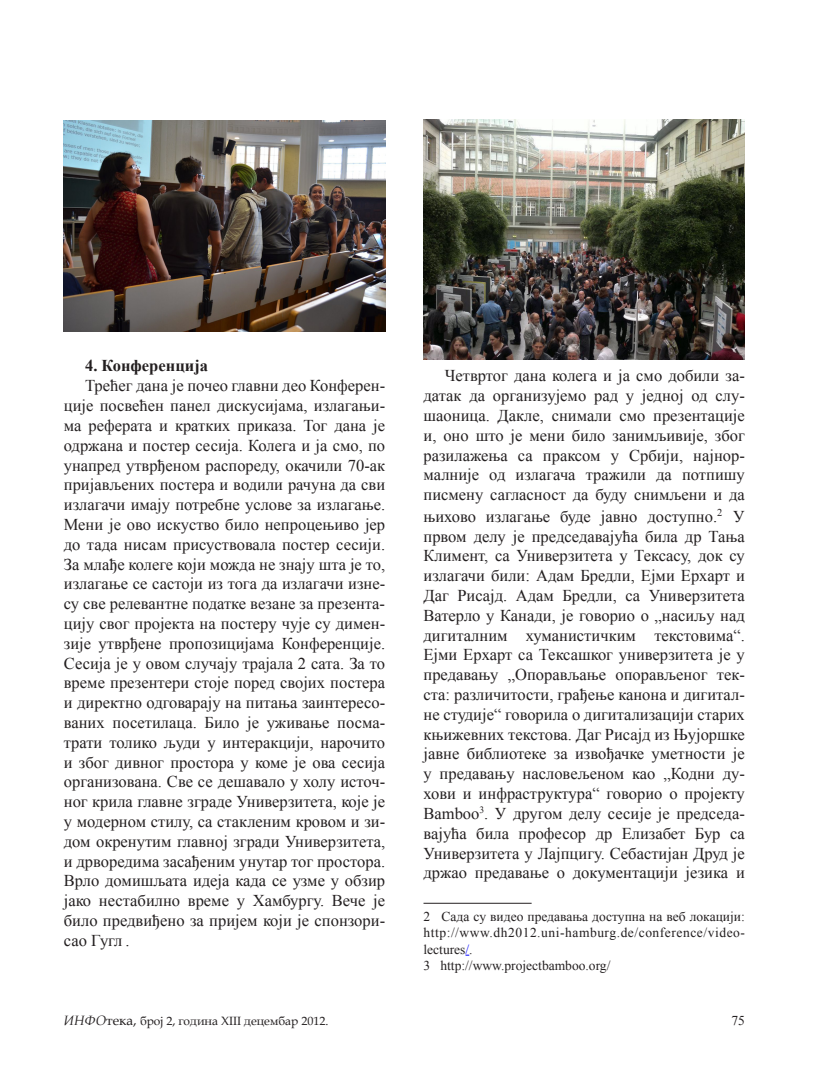
<style>
.page{position:relative;width:830px;height:1072px;background:#fff}
.page>*{position:absolute;margin:0;border:0;box-sizing:border-box;transform-origin:0 0}
.t1{font:16.5px/19.8px "Times New Roman";color:#231f20;text-align:justify}
.t2{font:700 16.5px "Times New Roman";color:#231f20}
.t3{font:13.5px/16.2px "Times New Roman";color:#231f20}
.t4{font:12px "Book Antiqua";color:#231f20}
.s1{color:#00f}
.s2{font-style:italic;font-size:13.5px}
.s3{font-size:13.5px}
</style>
<div class="page">
<img style="left:64px;top:121px;width:321px;height:211px">
<img style="left:423px;top:119px;width:321px;height:241px">
<hr style="left:423px;top:903px;width:108px;height:1px;background:#231f20">
<p class="t2" style="left:85px;top:354px;width:124px">4. Конференција</p>
<p class="t1" style="left:64px;top:375px;width:323px;text-indent:21px">Трећег дана је почео главни део Конферен&shy;ције посвећен панел дискусијама, излагањи&shy;ма реферата и кратких приказа. Тог дана је одржана и постер сесија. Колега и ја смо, по унапред утврђеном распореду, окачили 70-ак пријављених постера и водили рачуна да сви излагачи имају потребне услове за излагање.<br>Мени је ово искуство било непроцењиво јер до тада нисам присуствовала постер сесији.<br>За млађе колеге који можда не знају шта је то, излагање се састоји из тога да излагачи изне&shy;су све релевантне податке везане за презента&shy;цију свог пројекта на постеру чује су димен&shy;зије утврђене пропозицијама Конференције.<br>Сесија је у овом случају трајала 2 сата. За то време презентери стоје поред својих постера и директно одговарају на питања заинтересо&shy;ваних посетилаца. Било је уживање посма&shy;трати толико људи у интеракцији, нарочито и због дивног простора у коме је ова сесија организована. Све се дешавало у холу источ&shy;ног крила главне зграде Универзитета, које је у модерном стилу, са стакленим кровом и зи&shy;дом окренутим главној згради Универзитета, и дрворедима засађеним унутар тог простора.<br>Врло домишљата идеја када се узме у обзир јако нестабилно време у Хамбургу. Вече је било предвиђено за пријем који је спонзори&shy;сао Гугл .</p>
<p class="t1" style="left:423px;top:365px;width:323px;text-indent:21px">Четвртог дана колега и ја смо добили за&shy;датак да организујемо рад у једној од слу&shy;шаоница. Дакле, снимали смо презентације и, оно што је мени било занимљивије, због разилажења са праксом у Србији, најнор&shy;малније од излагача тражили да потпишу писмену сагласност да буду снимљени и да</p>
<p class="t1" style="left:423px;top:506px;width:323px">њихово излагање буде јавно доступно.<sup>2</sup> У првом делу је председавајућа била др Тања Климент, са Универзитета у Тексасу, док су излагачи били: Адам Бредли, Ејми Ерхарт и Даг Рисајд. Адам Бредли, са Универзитета Ватерло у Канади, је говорио о „насиљу над дигиталним хуманистичким текстовима“.<br>Ејми Ерхарт са Тексашког универзитета је у предавању „Опорављање опорављеног тек&shy;ста: различитости, грађење канона и дигитал&shy;не студије“ говорила о дигитализацији старих књижевних текстова. Даг Рисајд из Њујоршке јавне библиотеке за извођачке уметности је у предавању насловељеном као „Кодни ду&shy;хови и инфраструктура“ говорио о пројекту Bamboo<sup>3</sup>. У другом делу сесије је председа&shy;вајућа била професор др Елизабет Бур са Универзитета у Лајпцигу. Себастијан Друд је држао предавање о документацији језика и</p>
<p class="t3" style="left:423px;top:908px;width:323px">2 Сада су видео предавања доступна на веб локацији: http://www.dh2012.uni-hamburg.de/conference/video&shy;lectures<span class="s1">/</span>.<br>3 http://www.projectbamboo.org/</p>
<p class="t4" style="left:64px;top:1012px;width:266px"><span class="s2">ИНФО</span><span class="s3">тека,</span> број 2, година XIII децембар 2012.</p>
<p class="t3" style="left:731px;top:1011px;width:15px">75</p>
</div>
